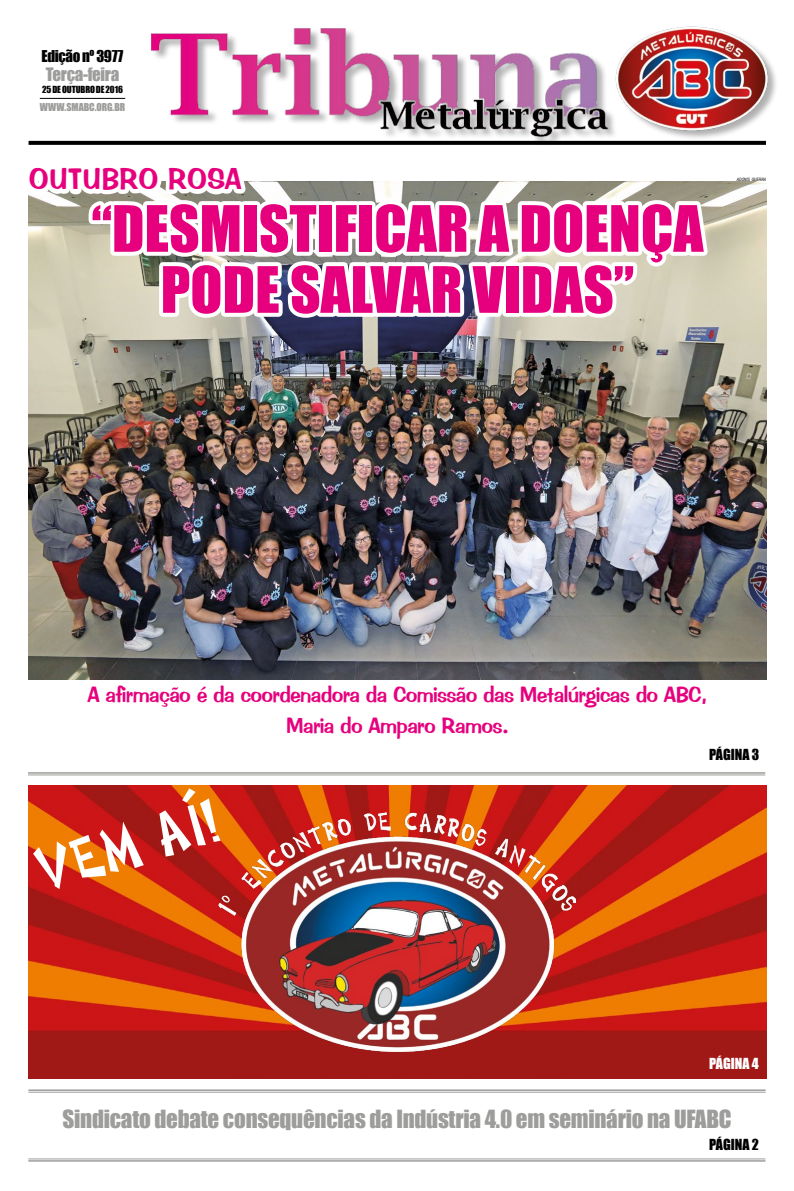
<style>
.page{position:relative;width:794px;height:1191px;background:#fff}
.page>*{position:absolute;margin:0;border:0;box-sizing:border-box;transform-origin:0 0}
.t1{font:59px/61px "Impact";color:#e6007d;text-align:center}
.t2{font:50.5px "Cosmic Two Plain";color:#fff}
.t3{font:30px "Impress BT";color:#e6007d}
.t4{font:23px "Impact";letter-spacing:-.01em;color:#9d9d9c}
.t5{font:22px/31px "Impress BT";letter-spacing:-.03em;color:#e6007d;text-align:center}
.t6{font:17px "Impact";color:#9d9d9c}
.t7{font:15px "Impact";letter-spacing:-.025em;color:#000}
.t8{font:14px "Impact";color:#000}
.t9{font:14px "Impact";color:#fff}
.t10{font:10px "Impact";letter-spacing:-.01em;color:#9d9d9c}
.t11{font:9px "Impact";letter-spacing:-.02em;color:#000}
.t12{font:italic condensed 4.4px "Swiss 721 BT";color:#000}
</style>
<div class="page">
<img style="left:713px;top:28px;width:63px;height:113px">
<svg style="left:713px;top:141px;width:53px;height:4px"></svg>
<img style="left:28px;top:785px;width:738px;height:293px">
<img style="left:29px;top:182px;width:737px;height:497px">
<img style="left:218px;top:812px;width:358px;height:239px">
<hr style="left:28px;top:772px;width:737px;height:1px;background:#9d9d9c">
<hr style="left:28px;top:774px;width:737px;height:1px;background:#9d9d9c">
<hr style="left:28px;top:1089px;width:737px;height:2px;background:#9d9d9c">
<hr style="left:28px;top:1092px;width:737px;height:1px;background:#9d9d9c">
<hr style="left:28px;top:1160px;width:737px;height:1px;background:#9d9d9c">
<hr style="left:28px;top:1158px;width:737px;height:1px;background:#9d9d9c">
<img style="left:28px;top:26px;width:685px;height:386px">
<p class="t7" style="left:42px;top:45px;width:83px">EDIÇÃO Nº 3977</p>
<p class="t10" style="left:40px;top:99px;width:87px">WWW.SMABC.ORG.BR</p>
<p class="t6" style="left:46px;top:61px;width:75px">TERÇA-FEIRA</p>
<p class="t11" style="left:42px;top:82px;width:82px">25 DE OUTUBRO DE 2016</p>
<h3 class="t3" style="left:29px;top:161px;width:212px">outubro rosa</h3>
<h1 class="t1" style="left:92px;top:196px;width:613px">“DESMISTIFICAR A DOENÇA<br>PODE SALVAR VIDAS”</h1>
<p class="t12" style="left:737px;top:177px;width:31px">ADONIS GUERRA</p>
<p class="t5" style="left:87px;top:679px;width:622px">A afirmação é da coordenadora da Comissão das Metalúrgicas do ABC,<br>Maria do Amparo Ramos.</p>
<h2 class="t2" style="left:25px;top:834px;width:191px;rotate:-16deg">Vem aí!</h2>
<p class="t8" style="left:709px;top:743px;width:52px">PÁGINA 3</p>
<p class="t9" style="left:709px;top:1052px;width:51px">PÁGINA 4</p>
<p class="t4" style="left:62px;top:1100px;width:624px">SINDICATO DEBATE CONSEQUÊNCIAS DA INDÚSTRIA 4.0 EM SEMINÁRIO NA UFABC</p>
<p class="t8" style="left:709px;top:1133px;width:51px">PÁGINA 2</p>
</div>
